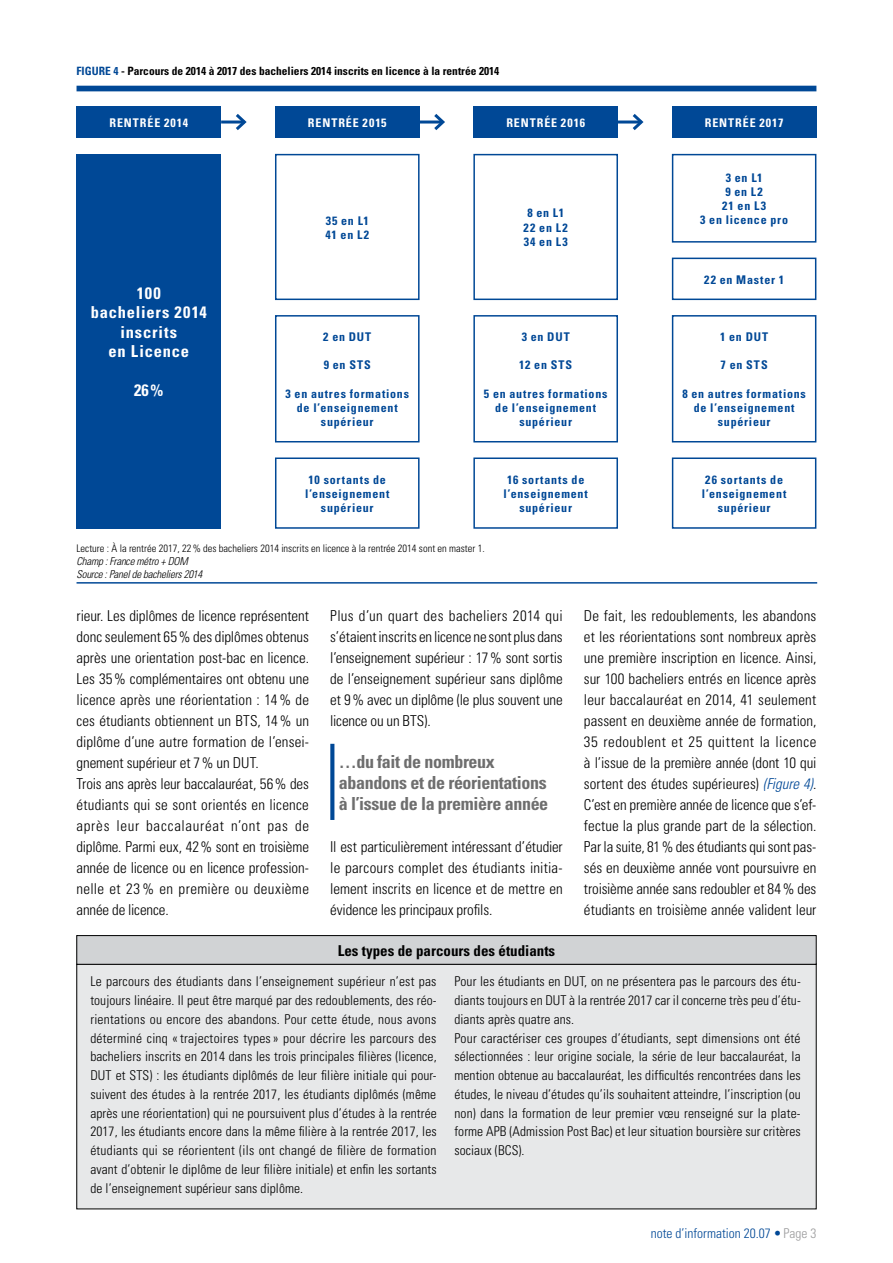
<style>
.page{position:relative;width:893px;height:1263px;background:#fff}
.page>*{position:absolute;margin:0;border:0;box-sizing:border-box;transform-origin:0 0}
.t1{font:700 condensed 18px/21px "Univers LT Std";letter-spacing:-.02em;color:#6e6e6e}
.t2{font:700 condensed 16.5px/19.5px "Univers";letter-spacing:.05em;color:#fff;text-align:center}
.t3{font:300 condensed 15px/21px "Univers LT Std";color:#000;text-align:justify}
.t4{font:700 condensed 15px "Univers";color:#000}
.t5{font:300 condensed 13.5px/18.8px "Univers LT Std";letter-spacing:.005em;color:#000;text-align:justify}
.t6{font:300 condensed 13.5px "Univers";color:#004896}
.t7{font:700 condensed 12px/14.2px "Univers";letter-spacing:.065em;color:#004896;text-align:center}
.t8{font:700 condensed 12px "Univers";letter-spacing:.07em;color:#fff}
.t9{font:700 condensed 11.4px "Univers LT Std";color:#000}
.t10{font:italic 300 condensed 10.8px/13px "Univers LT Std";letter-spacing:-.02em;color:#000}
.t11{font:300 condensed 10.5px "Univers";color:#000}
.s1{color:#004896}
.s2{font-style:italic;color:#004896}
.s3{font-weight:700}
.s4{color:#9c9c9d}
</style>
<div class="page">
<svg style="left:330px;top:744px;width:4px;height:76px"></svg>
<div style="left:77px;top:86px;width:739px;height:5px;background:#004896"></div>
<hr style="left:77px;top:582px;width:740px;height:2px;background:#004896">
<div style="left:77px;top:154px;width:144px;height:374px;background:#004896"></div>
<div style="left:275px;top:154px;width:145px;height:146px;border:2px solid #004896"></div>
<div style="left:473px;top:154px;width:145px;height:146px;border:2px solid #004896"></div>
<div style="left:672px;top:154px;width:144px;height:89px;border:2px solid #004896"></div>
<div style="left:672px;top:258px;width:144px;height:42px;border:2px solid #004896"></div>
<div style="left:275px;top:315px;width:145px;height:127px;border:2px solid #004896"></div>
<div style="left:473px;top:315px;width:145px;height:127px;border:2px solid #004896"></div>
<div style="left:672px;top:315px;width:144px;height:127px;border:2px solid #004896"></div>
<div style="left:275px;top:457px;width:145px;height:72px;border:2px solid #004896"></div>
<div style="left:473px;top:457px;width:145px;height:72px;border:2px solid #004896"></div>
<div style="left:672px;top:457px;width:144px;height:72px;border:2px solid #004896"></div>
<hr style="left:221px;top:121px;width:23px;height:3px;background:#004896">
<svg style="left:233px;top:114px;width:14px;height:16px"></svg>
<hr style="left:420px;top:121px;width:23px;height:3px;background:#004896">
<svg style="left:431px;top:114px;width:14px;height:17px"></svg>
<hr style="left:618px;top:121px;width:23px;height:3px;background:#004896">
<svg style="left:629px;top:114px;width:15px;height:16px"></svg>
<div style="left:77px;top:106px;width:144px;height:32px;background:#004896"></div>
<div style="left:275px;top:106px;width:145px;height:32px;background:#004896"></div>
<div style="left:473px;top:106px;width:145px;height:32px;background:#004896"></div>
<div style="left:672px;top:106px;width:144px;height:32px;background:#004896"></div>
<div style="left:77px;top:964px;width:739px;height:245px;background:#e7e8e9"></div>
<div style="left:77px;top:964px;width:739px;height:245px;border:1px solid #000"></div>
<div style="left:77px;top:935px;width:739px;height:29px;background:#d1d3d5"></div>
<div style="left:77px;top:935px;width:739px;height:29px;border:1px solid #000"></div>
<p class="t9" style="left:77px;top:64px;width:424px"><span class="s1">FIGURE 4</span> - Parcours de 2014 à 2017 des bacheliers 2014 inscrits en licence à la rentrée 2014</p>
<p class="t8" style="left:109px;top:115px;width:80px">RENTRÉE 2014</p>
<p class="t8" style="left:308px;top:115px;width:80px">RENTRÉE 2015</p>
<p class="t8" style="left:506px;top:115px;width:80px">RENTRÉE 2016</p>
<p class="t8" style="left:705px;top:115px;width:80px">RENTRÉE 2017</p>
<p class="t2" style="left:91px;top:283px;width:118px">100<br>bacheliers 2014 inscrits<br>en Licence</p>
<p class="t2" style="left:134px;top:381px;width:31px">26%</p>
<p class="t7" style="left:325px;top:213px;width:45px;text-align:left">35 en L1<br>41 en L2</p>
<p class="t7" style="left:524px;top:206px;width:46px">8 en L1<br>22 en L2<br>34 en L3</p>
<p class="t7" style="left:323px;top:329px;width:50px">2 en DUT</p>
<p class="t7" style="left:324px;top:358px;width:49px">9 en STS</p>
<p class="t7" style="left:285px;top:386px;width:125px">3 en autres formations de l’enseignement supérieur</p>
<p class="t7" style="left:522px;top:329px;width:50px">3 en DUT</p>
<p class="t7" style="left:519px;top:358px;width:54px">12 en STS</p>
<p class="t7" style="left:484px;top:386px;width:125px">5 en autres formations de l’enseignement supérieur</p>
<p class="t7" style="left:700px;top:170px;width:89px">3 en L1<br>9 en L2<br>21 en L3<br>3 en licence pro</p>
<p class="t7" style="left:704px;top:272px;width:82px">22 en Master 1</p>
<p class="t7" style="left:720px;top:329px;width:50px">1 en DUT</p>
<p class="t7" style="left:721px;top:358px;width:49px">7 en STS</p>
<p class="t7" style="left:682px;top:386px;width:125px">8 en autres formations de l’enseignement supérieur</p>
<p class="t7" style="left:305px;top:472px;width:86px">10 sortants de l’enseignement supérieur</p>
<p class="t7" style="left:503px;top:472px;width:86px">16 sortants de l’enseignement supérieur</p>
<p class="t7" style="left:702px;top:472px;width:86px">26 sortants de l’enseignement supérieur</p>
<p class="t11" style="left:77px;top:542px;width:410px">Lecture : À la rentrée 2017, 22% des bacheliers 2014 inscrits en licence à la rentrée 2014 sont en master 1.</p>
<p class="t10" style="left:77px;top:555px;width:127px">Champ : France métro + DOM<br>Source : Panel de bacheliers 2014</p>
<p class="t3" style="left:77px;top:605px;width:234px;text-align:left">rieur. Les diplômes de licence représentent donc seulement 65% des diplômes obtenus après une orientation post-bac en licence.<br>Les 35% complémentaires ont obtenu une licence après une réorientation : 14% de ces étudiants obtiennent un BTS, 14% un diplôme d’une autre formation de l’ensei&shy;gnement supérieur et 7% un DUT.<br>Trois ans après leur baccalauréat, 56% des étudiants qui se sont orientés en licence après leur baccalauréat n’ont pas de diplôme. Parmi eux, 42% sont en troisième année de licence ou en licence profession&shy;nelle et 23 % en première ou deuxième année de licence.</p>
<p class="t3" style="left:330px;top:605px;width:234px">Plus d’un quart des bacheliers 2014 qui s’étaient inscrits en licence ne sont plus dans l’enseignement supérieur : 17% sont sortis de l’enseignement supérieur sans diplôme et 9% avec un diplôme (le plus souvent une licence ou un BTS).</p>
<p class="t1" style="left:339px;top:751px;width:211px">…du fait de nombreux abandons et de réorientations à l’issue de la première année</p>
<p class="t3" style="left:330px;top:836px;width:234px">Il est particulièrement intéressant d’étudier le parcours complet des étudiants initia&shy;lement inscrits en licence et de mettre en évidence les principaux profils.</p>
<p class="t3" style="left:584px;top:605px;width:234px">De fait, les redoublements, les abandons et les réorientations sont nombreux après une première inscription en licence. Ainsi, sur 100 bacheliers entrés en licence après leur baccalauréat en 2014, 41 seulement passent en deuxième année de formation, 35 redoublent et 25 quittent la licence à l’issue de la première année (dont 10 qui sortent des études supérieures) <span class="s2">(Figure 4)</span>.<br>C’est en première année de licence que s’ef&shy;fectue la plus grande part de la sélection.<br>Par la suite, 81% des étudiants qui sont pas&shy;sés en deuxième année vont poursuivre en troisième année sans redoubler et 84% des étudiants en troisième année valident leur</p>
<p class="t4" style="left:338px;top:941px;width:219px">Les types de parcours des étudiants</p>
<p class="t5" style="left:90px;top:972px;width:348px">Le parcours des étudiants dans l’enseignement supérieur n’est pas toujours linéaire. Il peut être marqué par des redoublements, des réo&shy;rientations ou encore des abandons. Pour cette étude, nous avons déterminé cinq «trajectoires types» pour décrire les parcours des bacheliers inscrits en 2014 dans les trois principales filières (licence, DUT et STS) : les étudiants diplômés de leur filière initiale qui pour&shy;suivent des études à la rentrée 2017, les étudiants diplômés (même après une réorientation) qui ne poursuivent plus d’études à la rentrée 2017, les étudiants encore dans la même filière à la rentrée 2017, les étudiants qui se réorientent (ils ont changé de filière de formation avant d’obtenir le diplôme de leur filière initiale) et enfin les sortants de l’enseignement supérieur sans diplôme.</p>
<p class="t5" style="left:454px;top:972px;width:348px;text-align:left">Pour les étudiants en DUT, on ne présentera pas le parcours des étu&shy;diants toujours en DUT à la rentrée 2017 car il concerne très peu d’étu&shy;diants après quatre ans.<br>Pour caractériser ces groupes d’étudiants, sept dimensions ont été sélectionnées : leur origine sociale, la série de leur baccalauréat, la mention obtenue au baccalauréat, les difficultés rencontrées dans les études, le niveau d’études qu’ils souhaitent atteindre, l’inscription (ou non) dans la formation de leur premier vœu renseigné sur la plate&shy;forme APB (Admission Post Bac) et leur situation boursière sur critères sociaux (BCS).</p>
<p class="t6" style="left:651px;top:1225px;width:167px">note d’information 20.07 <span class="s3">•</span> <span class="s4">Page 3</span></p>
</div>
